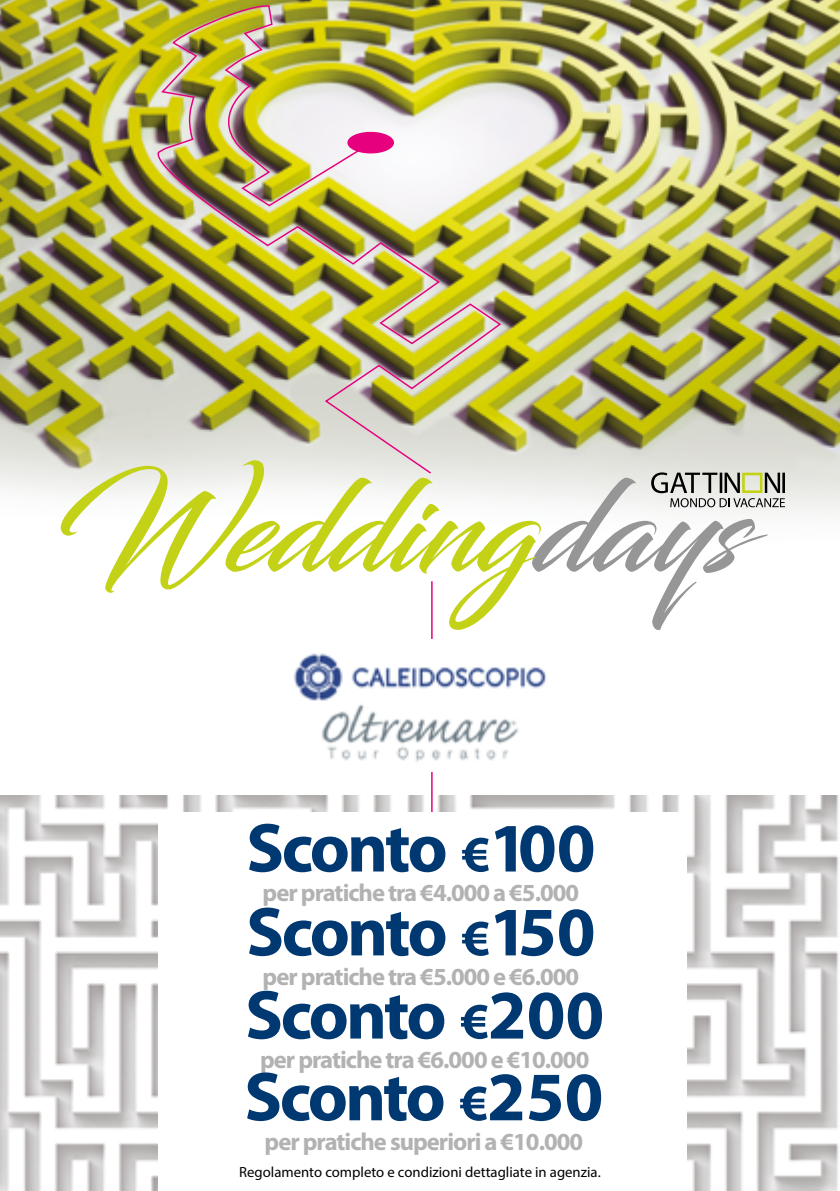
<style>
.page{position:relative;width:840px;height:1191px;background:#fff}
.page>*{position:absolute;margin:0;border:0;box-sizing:border-box;transform-origin:0 0}
.t1{font:700 69.8px "Myriad Pro";letter-spacing:-.045em;color:#003871}
.t2{font:700 24.6px "Myriad Pro";letter-spacing:-.04em;color:#b3b2b2}
.t3{font:14.8px "Myriad Pro";color:#000}
.s1{font-size:51.2px}
</style>
<div class="page">
<img style="left:0;top:0;width:839px;height:639px">
<img style="left:144px;top:4px;width:358px;height:456px">
<div style="left:347px;top:132px;width:47px;height:21px;background:#e6007d;border-radius:50%"></div>
<img style="left:0;top:796px;width:839px;height:395px">
<svg style="left:61px;top:460px;width:479px;height:170px"></svg>
<svg style="left:531px;top:472px;width:253px;height:158px"></svg>
<hr style="left:431px;top:762px;width:1px;height:154px;background:#e6007d">
<img style="left:293px;top:653px;width:253px;height:118px">
<hr style="left:431px;top:581px;width:1px;height:58px;background:#e6007d">
<div style="left:158px;top:812px;width:528px;height:379px;background:#fff"></div>
<h1 class="t1" style="left:246px;top:802px;width:350px">Sconto <span class="s1">€</span> 100</h1>
<p class="t2" style="left:262px;top:876px;width:318px">per pratiche tra €4.000 a €5.000</p>
<h1 class="t1" style="left:246px;top:886px;width:350px">Sconto <span class="s1">€</span> 150</h1>
<p class="t2" style="left:262px;top:960px;width:318px">per pratiche tra €5.000 e €6.000</p>
<h1 class="t1" style="left:245px;top:969px;width:360px">Sconto <span class="s1">€</span> 200</h1>
<p class="t2" style="left:260px;top:1043px;width:330px">per pratiche tra €6.000 e €10.000</p>
<h1 class="t1" style="left:244px;top:1051px;width:360px">Sconto <span class="s1">€</span> 250</h1>
<p class="t2" style="left:264px;top:1125px;width:320px">per pratiche superiori a €10.000</p>
<p class="t3" style="left:239px;top:1162px;width:363px">Regolamento completo e condizioni dettagliate in agenzia.</p>
</div>
